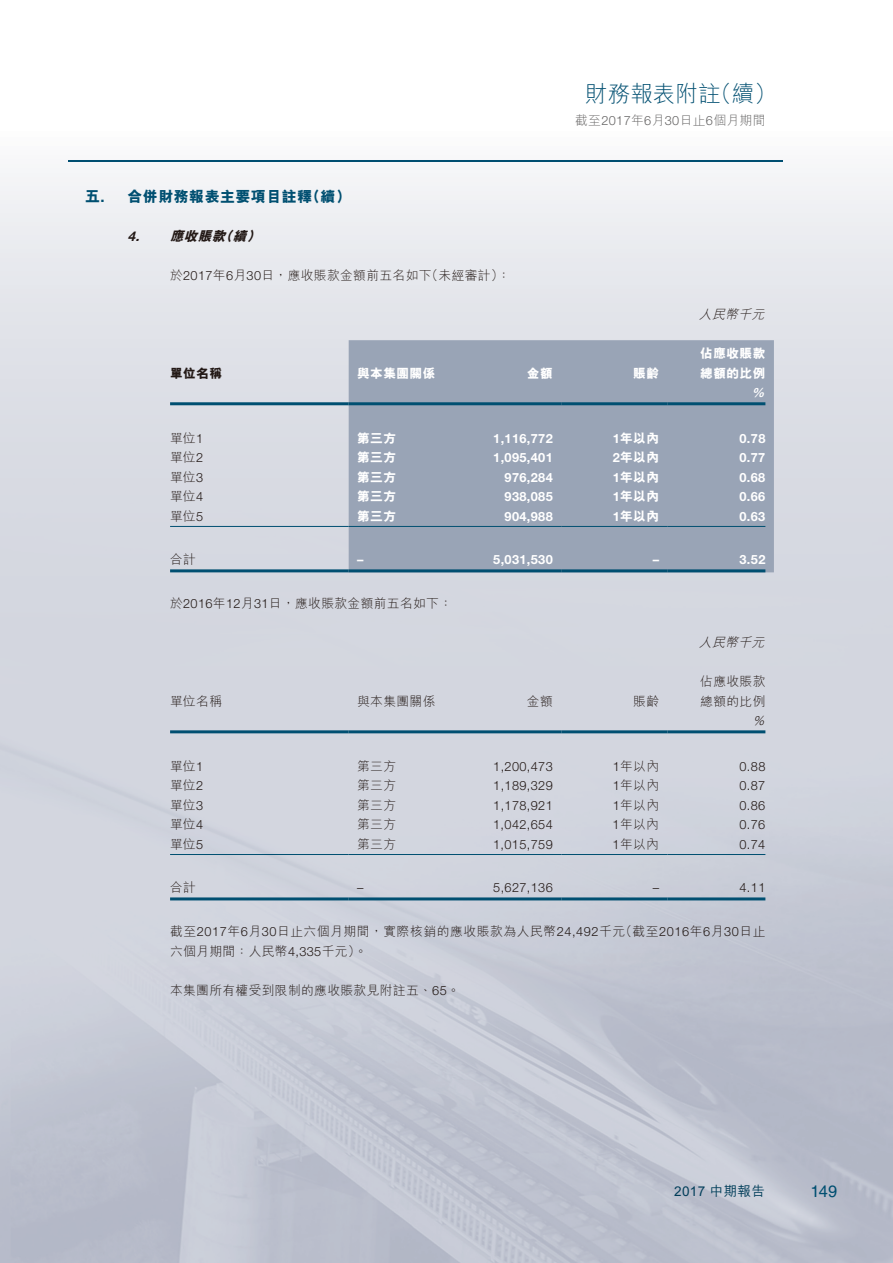
<style>
.page{position:relative;width:893px;height:1263px;background:#fff}
.page>*{position:absolute;margin:0;border:0;box-sizing:border-box;transform-origin:0 0}
.t1{font:300 22.5px "M Hei HK";letter-spacing:.005em;color:#004f71}
.t2{font:16.5px "Helvetica LT Std";color:#004f71}
.t3{font:800 15px "M Hei HK";letter-spacing:.03em;color:#004f71}
.t4{font:italic 800 13.5px "M Hei HK";color:#231916}
.t5{font:500 13.5px "M Hei HK";letter-spacing:.03em;color:#003d59}
.t6{font:300 12.75px/19.5px "M Hei HK";letter-spacing:.03em;color:#231916}
.t7{font:300 12.75px "Helvetica Neue LT Std";letter-spacing:.03em;color:#231916}
.t8{font:700 12.75px "Helvetica Neue LT Std";letter-spacing:.03em;color:#fff}
.t9{font:800 12.75px/19.5px "M Hei HK";letter-spacing:.03em;color:#fff}
.t10{font:300 12.75px "M Hei HK";letter-spacing:.03em;color:#666565}
.t11{font:italic 300 12.75px "M Hei HK";color:#231916}
.t12{font:800 12.75px "M Hei HK";color:#231916}
.t13{font:italic 700 12.75px "Helvetica Neue LT Std";color:#fff}
.t14{font:italic 300 12.75px "Helvetica Neue LT Std";color:#231916}
.s1{font-family:"Helvetica Neue LT Std";font-weight:700}
.s2{font-family:"Helvetica Neue LT Std"}
</style>
<div class="page">
<img style="left:0;top:173px;width:893px;height:1090px">
<hr style="left:68px;top:160px;width:715px;height:2px;background:#004f71">
<div style="left:349px;top:340px;width:425px;height:232px;background:#99a4b6"></div>
<hr style="left:170px;top:402px;width:179px;height:3px;background:#004f71">
<hr style="left:349px;top:402px;width:106px;height:3px;background:#004f71">
<hr style="left:455px;top:402px;width:106px;height:3px;background:#004f71">
<hr style="left:561px;top:402px;width:107px;height:3px;background:#004f71">
<hr style="left:668px;top:402px;width:97px;height:3px;background:#004f71">
<hr style="left:170px;top:526px;width:179px;height:1px;background:#004f71">
<hr style="left:349px;top:526px;width:106px;height:1px;background:#004f71">
<hr style="left:455px;top:526px;width:106px;height:1px;background:#004f71">
<hr style="left:561px;top:526px;width:107px;height:1px;background:#004f71">
<hr style="left:668px;top:526px;width:97px;height:1px;background:#004f71">
<hr style="left:170px;top:569px;width:179px;height:3px;background:#004f71">
<hr style="left:349px;top:569px;width:106px;height:3px;background:#004f71">
<hr style="left:455px;top:569px;width:106px;height:3px;background:#004f71">
<hr style="left:561px;top:569px;width:107px;height:3px;background:#004f71">
<hr style="left:668px;top:569px;width:97px;height:3px;background:#004f71">
<hr style="left:170px;top:730px;width:179px;height:3px;background:#004f71">
<hr style="left:349px;top:730px;width:106px;height:3px;background:#004f71">
<hr style="left:455px;top:730px;width:106px;height:3px;background:#004f71">
<hr style="left:561px;top:730px;width:107px;height:3px;background:#004f71">
<hr style="left:668px;top:730px;width:97px;height:3px;background:#004f71">
<hr style="left:170px;top:854px;width:179px;height:1px;background:#004f71">
<hr style="left:349px;top:854px;width:106px;height:1px;background:#004f71">
<hr style="left:455px;top:854px;width:106px;height:1px;background:#004f71">
<hr style="left:561px;top:854px;width:107px;height:1px;background:#004f71">
<hr style="left:668px;top:854px;width:97px;height:1px;background:#004f71">
<hr style="left:170px;top:897px;width:179px;height:3px;background:#004f71">
<hr style="left:349px;top:897px;width:106px;height:3px;background:#004f71">
<hr style="left:455px;top:897px;width:106px;height:3px;background:#004f71">
<hr style="left:561px;top:897px;width:107px;height:3px;background:#004f71">
<hr style="left:668px;top:897px;width:97px;height:3px;background:#004f71">
<h1 class="t1" style="left:585px;top:83px;width:193px">財務報表附註（續）</h1>
<p class="t3" style="left:85px;top:189px;width:267px">五<span class="s1">.</span> 合併財務報表主要項目註釋（續）</p>
<p class="t4" style="left:128px;top:229px;width:137px"><span class="s1">4.</span> 應收賬款（續）</p>
<p class="t6" style="left:170px;top:265px;width:342px">於<span class="s2">2017</span>年<span class="s2">6</span>月<span class="s2">30</span>日，應收賬款金額前五名如下（未經審計）：</p>
<p class="t10" style="left:575px;top:113px;width:192px">截至<span class="s2">2017</span>年<span class="s2">6</span>月<span class="s2">30</span>日止<span class="s2">6</span>個月期間</p>
<p class="t11" style="left:699px;top:308px;width:70px">人民幣千元</p>
<p class="t12" style="left:170px;top:366px;width:54px">單位名稱</p>
<p class="t9" style="left:357px;top:363px;width:80px">與本集團關係</p>
<p class="t9" style="left:527px;top:363px;width:27px">金額</p>
<p class="t9" style="left:633px;top:363px;width:27px">賬齡</p>
<p class="t9" style="left:700px;top:343px;width:67px">佔應收賬款總額的比例</p>
<p class="t13" style="left:751px;top:385px;width:18px">%</p>
<p class="t6" style="left:170px;top:428px;width:35px">單位<span class="s2">1</span></p>
<p class="t9" style="left:357px;top:428px;width:40px">第三方</p>
<p class="t8" style="left:493px;top:430px;width:61px">1,116,772</p>
<p class="t9" style="left:613px;top:428px;width:48px"><span class="s1">1</span>年以內</p>
<p class="t8" style="left:739px;top:430px;width:27px">0.78</p>
<p class="t6" style="left:170px;top:447px;width:35px">單位<span class="s2">2</span></p>
<p class="t9" style="left:357px;top:447px;width:40px">第三方</p>
<p class="t8" style="left:493px;top:450px;width:61px">1,095,401</p>
<p class="t9" style="left:613px;top:447px;width:48px"><span class="s1">2</span>年以內</p>
<p class="t8" style="left:739px;top:450px;width:27px">0.77</p>
<p class="t6" style="left:170px;top:467px;width:35px">單位<span class="s2">3</span></p>
<p class="t9" style="left:357px;top:467px;width:40px">第三方</p>
<p class="t8" style="left:505px;top:469px;width:50px">976,284</p>
<p class="t9" style="left:613px;top:467px;width:48px"><span class="s1">1</span>年以內</p>
<p class="t8" style="left:739px;top:469px;width:27px">0.68</p>
<p class="t6" style="left:170px;top:486px;width:35px">單位<span class="s2">4</span></p>
<p class="t9" style="left:357px;top:486px;width:40px">第三方</p>
<p class="t8" style="left:505px;top:489px;width:50px">938,085</p>
<p class="t9" style="left:613px;top:486px;width:48px"><span class="s1">1</span>年以內</p>
<p class="t8" style="left:739px;top:489px;width:27px">0.66</p>
<p class="t6" style="left:170px;top:506px;width:35px">單位<span class="s2">5</span></p>
<p class="t9" style="left:357px;top:506px;width:40px">第三方</p>
<p class="t8" style="left:505px;top:508px;width:50px">904,988</p>
<p class="t9" style="left:613px;top:506px;width:48px"><span class="s1">1</span>年以內</p>
<p class="t8" style="left:739px;top:508px;width:27px">0.63</p>
<p class="t6" style="left:170px;top:550px;width:27px">合計</p>
<p class="t8" style="left:357px;top:552px;width:8px">–</p>
<p class="t8" style="left:493px;top:552px;width:61px">5,031,530</p>
<p class="t8" style="left:653px;top:552px;width:8px">–</p>
<p class="t8" style="left:739px;top:552px;width:27px">3.52</p>
<p class="t6" style="left:170px;top:593px;width:284px">於<span class="s2">2016</span>年<span class="s2">12</span>月<span class="s2">31</span>日，應收賬款金額前五名如下：</p>
<p class="t11" style="left:699px;top:636px;width:70px">人民幣千元</p>
<p class="t6" style="left:170px;top:691px;width:54px">單位名稱</p>
<p class="t6" style="left:357px;top:691px;width:80px">與本集團關係</p>
<p class="t6" style="left:527px;top:691px;width:27px">金額</p>
<p class="t6" style="left:633px;top:691px;width:27px">賬齡</p>
<p class="t6" style="left:700px;top:671px;width:67px">佔應收賬款總額的比例</p>
<p class="t14" style="left:753px;top:713px;width:17px">%</p>
<p class="t6" style="left:170px;top:756px;width:35px">單位<span class="s2">1</span></p>
<p class="t6" style="left:357px;top:756px;width:40px">第三方</p>
<p class="t7" style="left:493px;top:758px;width:61px">1,200,473</p>
<p class="t6" style="left:613px;top:756px;width:48px"><span class="s2">1</span>年以內</p>
<p class="t7" style="left:739px;top:758px;width:27px">0.88</p>
<p class="t6" style="left:170px;top:776px;width:35px">單位<span class="s2">2</span></p>
<p class="t6" style="left:357px;top:776px;width:40px">第三方</p>
<p class="t7" style="left:493px;top:778px;width:61px">1,189,329</p>
<p class="t6" style="left:613px;top:776px;width:48px"><span class="s2">1</span>年以內</p>
<p class="t7" style="left:739px;top:778px;width:27px">0.87</p>
<p class="t6" style="left:170px;top:795px;width:35px">單位<span class="s2">3</span></p>
<p class="t6" style="left:357px;top:795px;width:40px">第三方</p>
<p class="t7" style="left:493px;top:797px;width:61px">1,178,921</p>
<p class="t6" style="left:613px;top:795px;width:48px"><span class="s2">1</span>年以內</p>
<p class="t7" style="left:739px;top:797px;width:27px">0.86</p>
<p class="t6" style="left:170px;top:815px;width:35px">單位<span class="s2">4</span></p>
<p class="t6" style="left:357px;top:815px;width:40px">第三方</p>
<p class="t7" style="left:493px;top:817px;width:61px">1,042,654</p>
<p class="t6" style="left:613px;top:815px;width:48px"><span class="s2">1</span>年以內</p>
<p class="t7" style="left:739px;top:817px;width:27px">0.76</p>
<p class="t6" style="left:170px;top:834px;width:35px">單位<span class="s2">5</span></p>
<p class="t6" style="left:357px;top:834px;width:40px">第三方</p>
<p class="t7" style="left:493px;top:836px;width:61px">1,015,759</p>
<p class="t6" style="left:613px;top:834px;width:48px"><span class="s2">1</span>年以內</p>
<p class="t7" style="left:739px;top:836px;width:27px">0.74</p>
<p class="t6" style="left:170px;top:878px;width:27px">合計</p>
<p class="t7" style="left:357px;top:880px;width:8px">–</p>
<p class="t7" style="left:493px;top:880px;width:61px">5,627,136</p>
<p class="t7" style="left:653px;top:880px;width:8px">–</p>
<p class="t7" style="left:739px;top:880px;width:27px">4.11</p>
<p class="t6" style="left:170px;top:921px;width:597px">截至<span class="s2">2017</span>年<span class="s2">6</span>月<span class="s2">30</span>日止六個月期間，實際核銷的應收賬款為人民幣<span class="s2">24,492</span>千元（截至<span class="s2">2016</span>年<span class="s2">6</span>月<span class="s2">30</span>日止六個月期間：人民幣<span class="s2">4,335</span>千元）。</p>
<p class="t6" style="left:170px;top:980px;width:291px">本集團所有權受到限制的應收賬款見附註五、<span class="s2">65</span>。</p>
<p class="t5" style="left:674px;top:1181px;width:92px">2017 中期報告</p>
<p class="t2" style="left:810px;top:1182px;width:28px">149</p>
</div>
